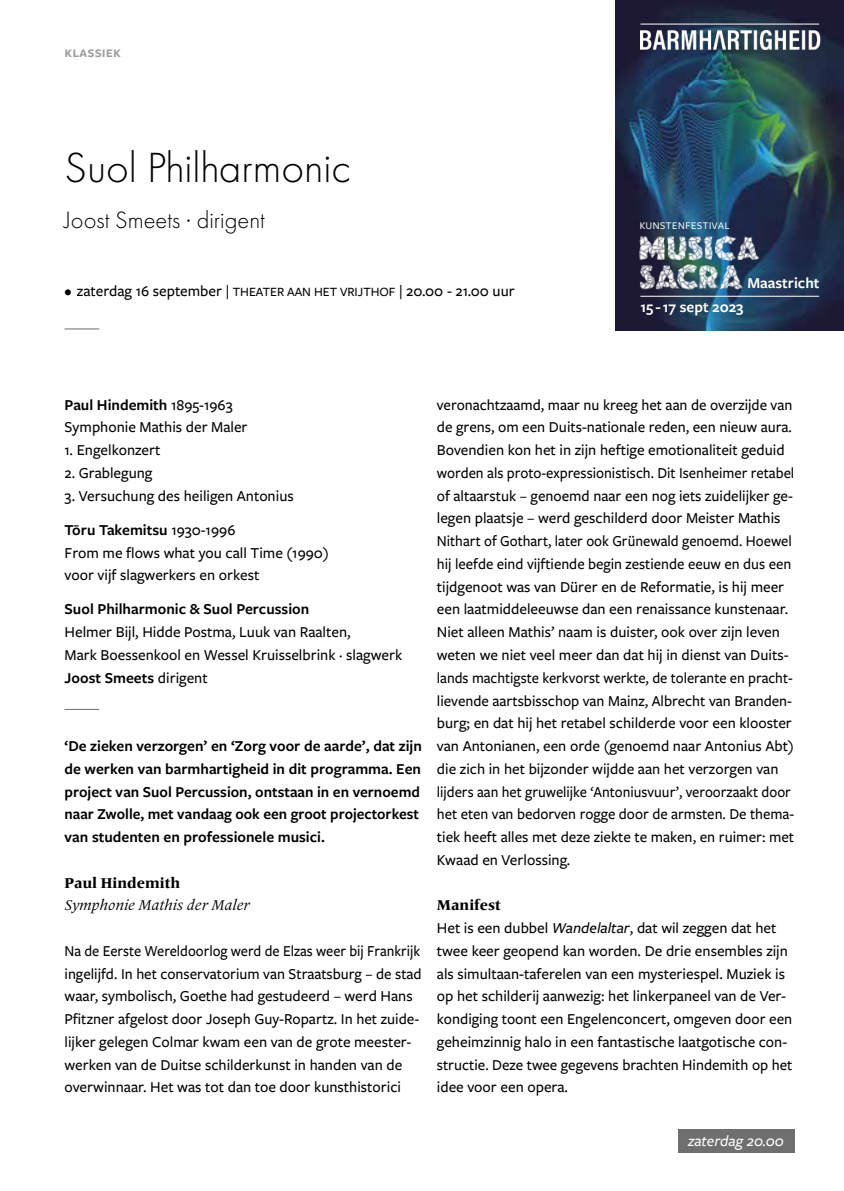
<style>
.page{position:relative;width:844px;height:1191px;background:#fff}
.page>*{position:absolute;margin:0;border:0;box-sizing:border-box;transform-origin:0 0}
.t1{font:300 43.75px "Futura PT";color:#000}
.t2{font:300 24.5px "Futura PT";color:#000}
.t3{font:500 15.75px/22.8px "Freight Sans Pro";color:#000}
.t4{font:500 15.75px/22.8px "Freight Sans Pro";color:#000;scale:.94 1}
.t5{font:600 15.75px/22.8px "Freight Sans Pro";color:#000}
.t6{font:600 15.75px "Freight Sans Pro";color:#fff}
.t7{font:italic 500 15.75px "Freight Sans Pro";color:#fff}
.t8{font:600 15.75px "Freight Sans Pro";color:#9d9d9c}
.t9{font:italic 14.88px "Frutiger Serif LT Pro";color:#000}
.t10{font:800 14.88px "Frutiger Serif LT Pro";color:#000}
.t11{font:14px "Freight Sans Pro";color:#fff}
.s1{font-size:13.12px}
.s2{font-weight:600}
.s3{font-style:italic}
</style>
<div class="page">
<div style="left:677px;top:1129px;width:117px;height:24px;background:#706f6f"></div>
<hr style="left:64px;top:709px;width:35px;height:1px;background:#706f6f">
<hr style="left:64px;top:328px;width:35px;height:1px;background:#706f6f">
<img style="left:615px;top:0;width:228px;height:330px">
<hr style="left:640px;top:24px;width:179px;height:1px;background:#fff">
<img style="left:640px;top:30px;width:179px;height:20px">
<hr style="left:640px;top:296px;width:179px;height:1px;background:#fff">
<img style="left:639px;top:235px;width:120px;height:28px">
<img style="left:631px;top:262px;width:120px;height:28px">
<p class="t8" style="left:64px;top:41px;width:58px">klassiek</p>
<h1 class="t1" style="left:64px;top:143px;width:288px">Suol Philharmonic</h1>
<h2 class="t2" style="left:64px;top:205px;width:202px">Joost Smeets · dirigent</h2>
<p class="t3" style="left:64px;top:279px;width:452px">• zaterdag 16 september | <span class="s1">THEATER AAN HET VRIJTHOF</span> | 20.00 - 21.00 uur</p>
<p class="t11" style="left:639px;top:215px;width:92px">kunstenfestival</p>
<p class="t6" style="left:747px;top:272px;width:73px">Maastricht</p>
<p class="t6" style="left:640px;top:296px;width:105px">15 - 17 sept 2023</p>
<p class="t3" style="left:64px;top:392px;width:184px"><span class="s2">Paul Hindemith</span> 1895-1963<br>Symphonie Mathis der Maler</p>
<p class="t3" style="left:64px;top:438px;width:98px">1. Engelkonzert</p>
<p class="t3" style="left:64px;top:461px;width:89px">2. Grablegung</p>
<p class="t3" style="left:64px;top:478px;width:231px;line-height:34.1px">3. Versuchung des heiligen Antonius<br><span class="s2">Tōru Takemitsu</span> 1930-1996</p>
<p class="t3" style="left:64px;top:540px;width:266px">From me flows what you call Time (1990) voor vijf slagwerkers en orkest</p>
<p class="t5" style="left:64px;top:597px;width:246px">Suol Philharmonic &amp; Suol Percussion</p>
<p class="t3" style="left:64px;top:620px;width:339px">Helmer Bijl, Hidde Postma, Luuk van Raalten,<br>Mark Boessenkool en Wessel Kruisselbrink · slagwerk<br><span class="s2">Joost Smeets</span> dirigent</p>
<p class="t5" style="left:64px;top:734px;width:359px">‘De zieken verzorgen’ en ‘Zorg voor de aarde’, dat zijn de werken van barmhartigheid in dit programma. Een project van Suol Percussion, ontstaan in en vernoemd naar Zwolle, met vandaag ook een groot projectorkest van studenten en professionele musici.</p>
<p class="t10" style="left:64px;top:873px;width:117px">Paul Hindemith</p>
<p class="t9" style="left:64px;top:896px;width:187px">Symphonie Mathis der Maler</p>
<p class="t4" style="left:64px;top:938px;width:381px">Na de Eerste Wereldoorlog werd de Elzas weer bij Frankrijk ingelijfd. In het conservatorium van Straatsburg – de stad waar, symbolisch, Goethe had gestudeerd – werd Hans Pfitzner afgelost door Joseph Guy-Ropartz. In het zuide&shy;lijker gelegen Colmar kwam een van de grote meester&shy;werken van de Duitse schilderkunst in handen van de overwinnaar. Het was tot dan toe door kunsthistorici</p>
<p class="t3" style="left:437px;top:392px;width:359px">veronachtzaamd, maar nu kreeg het aan de overzijde van de grens, om een Duits-nationale reden, een nieuw aura.<br>Bovendien kon het in zijn heftige emotionaliteit geduid worden als proto-expressionistisch. Dit Isenheimer retabel of altaarstuk – genoemd naar een nog iets zuidelijker ge&shy;legen plaatsje – werd geschilderd door Meister Mathis Nithart of Gothart, later ook Grünewald genoemd. Hoewel hij leefde eind vijftiende begin zestiende eeuw en dus een tijdgenoot was van Dürer en de Reformatie, is hij meer een laatmiddeleeuwse dan een renaissance kunstenaar.<br>Niet alleen Mathis’ naam is duister, ook over zijn leven weten we niet veel meer dan dat hij in dienst van Duits&shy;lands machtigste kerkvorst werkte, de tolerante en pracht&shy;lievende aartsbisschop van Mainz, Albrecht van Branden&shy;burg; en dat hij het retabel schilderde voor een klooster van Antonianen, een orde (genoemd naar Antonius Abt) die zich in het bijzonder wijdde aan het verzorgen van lijders aan het gruwelijke ‘Antoniusvuur’, veroorzaakt door het eten van bedorven rogge door de armsten. De thema&shy;tiek heeft alles met deze ziekte te maken, en ruimer: met Kwaad en Verlossing.</p>
<p class="t10" style="left:437px;top:896px;width:65px">Manifest</p>
<p class="t3" style="left:437px;top:916px;width:357px">Het is een dubbel <span class="s3">Wandelaltar</span>, dat wil zeggen dat het twee keer geopend kan worden. De drie ensembles zijn als simultaan-taferelen van een mysteriespel. Muziek is op het schilderij aanwezig: het linkerpaneel van de Ver&shy;kondiging toont een Engelenconcert, omgeven door een geheimzinnig halo in een fantastische laatgotische con&shy;structie. Deze twee gegevens brachten Hindemith op het idee voor een opera.</p>
<p class="t7" style="left:687px;top:1130px;width:97px">zaterdag 20.00</p>
</div>
